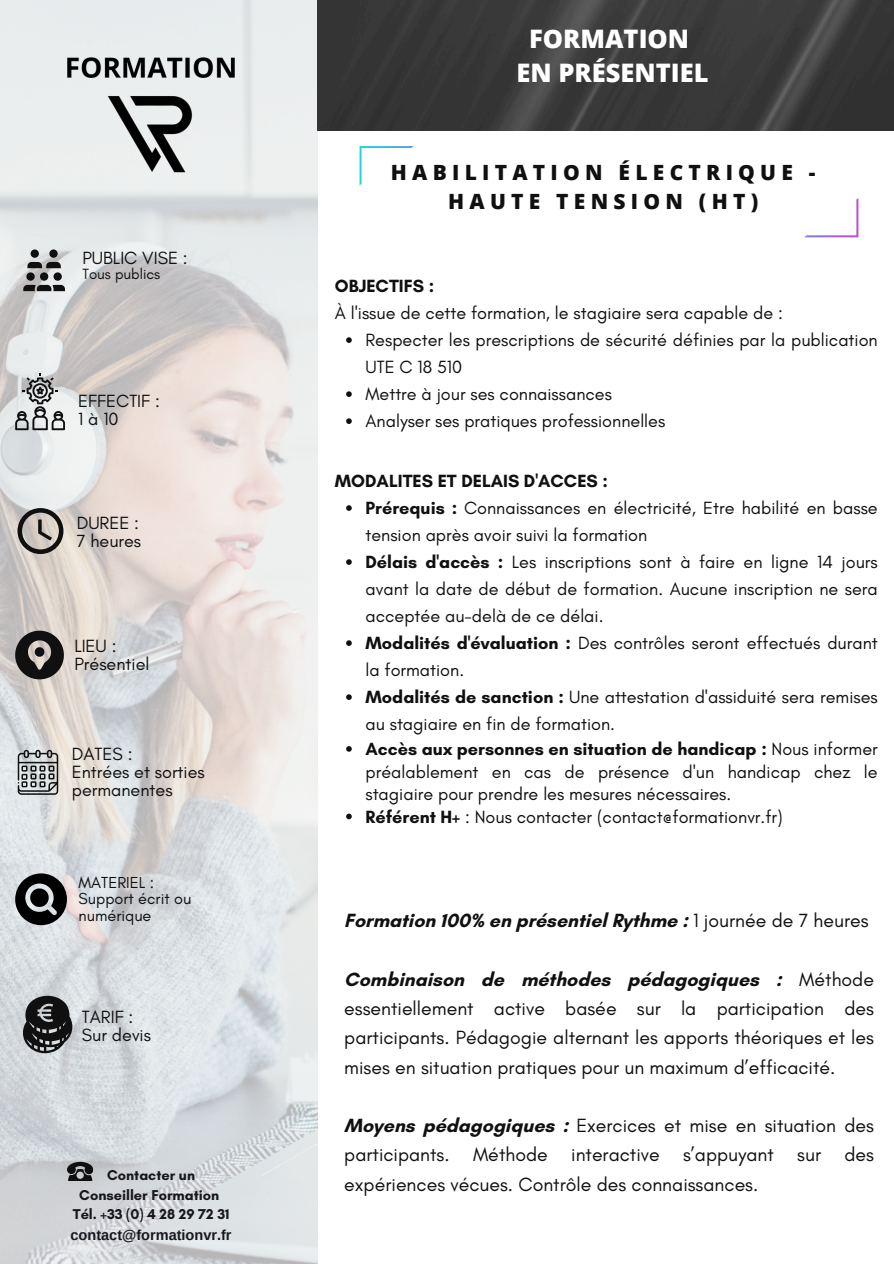
<style>
.page{position:relative;width:894px;height:1264px;background:#fff}
.page>*{position:absolute;margin:0;border:0;box-sizing:border-box;transform-origin:0 0}
.t1{font:800 25.5px/34.8px "Open Sans";color:#fff;text-align:center}
.t2{font:800 21px/29.2px "Open Sans";letter-spacing:.25em;color:#101010;text-align:center}
.t3{font:19.5px/29.2px "Glacial Indifference";color:#101010;text-align:justify}
.t4{font:700 19.5px "Glacial Indifference";color:#101010}
.t5{font:18px/27px "Glacial Indifference";color:#101010}
.t6{font:700 18px "Glacial Indifference";color:#101010}
.t7{font:16.2px/16.2px "Glacial Indifference";color:#101010}
.t8{font:15px "Glacial Indifference";color:#101010}
.t9{font:700 14.55px "Glacial Indifference";color:#17171d}
.t10{font:700 14.55px "Arimo";color:#17171d}
.s1{font-weight:700}
.s2{font-weight:400}
</style>
<div class="page">
<img style="left:0;top:0;width:318px;height:1263px">
<svg style="left:15px;top:630px;width:49px;height:49px;background:#5b5856"></svg>
<svg style="left:67px;top:1161px;width:26px;height:19px"></svg>
<svg style="left:17px;top:508px;width:46px;height:46px;background:#95908b"></svg>
<svg style="left:23px;top:995px;width:49px;height:58px;background:#505152"></svg>
<svg style="left:18px;top:749px;width:40px;height:45px;background:#929393"></svg>
<svg style="left:23px;top:249px;width:42px;height:42px;background:#8d8e8e"></svg>
<svg style="left:15px;top:372px;width:50px;height:58px;background:#abadad"></svg>
<svg style="left:359px;top:146px;width:55px;height:40px"></svg>
<svg style="left:804px;top:198px;width:54px;height:39px"></svg>
<img style="left:318px;top:0;width:575px;height:130px">
<img style="left:40px;top:0;width:222px;height:223px">
<svg style="left:346px;top:337px;width:5px;height:6px"></svg>
<svg style="left:346px;top:391px;width:5px;height:6px"></svg>
<svg style="left:346px;top:418px;width:5px;height:6px"></svg>
<svg style="left:346px;top:505px;width:5px;height:6px"></svg>
<svg style="left:346px;top:559px;width:5px;height:6px"></svg>
<svg style="left:346px;top:640px;width:5px;height:6px"></svg>
<svg style="left:346px;top:694px;width:5px;height:6px"></svg>
<svg style="left:346px;top:746px;width:5px;height:5px"></svg>
<svg style="left:346px;top:813px;width:5px;height:6px"></svg>
<svg style="left:15px;top:873px;width:52px;height:52px;background:#535455"></svg>
<p class="t5" style="left:82px;top:244px;width:107px">PUBLIC VISE :</p>
<p class="t8" style="left:82px;top:265px;width:79px">Tous publics</p>
<h5 class="t5" style="left:78px;top:391px;width:83px;line-height:18px">EFFECTIF :<br>1à10</h5>
<h5 class="t5" style="left:77px;top:513px;width:66px;line-height:18px">DUREE :<br>7 heures</h5>
<p class="t5" style="left:74px;top:636px;width:77px;line-height:18px">LIEU :<br>Présentiel</p>
<h5 class="t5" style="left:72px;top:744px;width:134px;line-height:18px">DATES :<br>Entrées et sorties permanentes</h5>
<p class="t7" style="left:78px;top:874px;width:114px">MATERIEL :<br>Support écrit ou numérique</p>
<p class="t5" style="left:82px;top:1008px;width:71px;line-height:18px">TARIF :<br>Sur devis</p>
<p class="t9" style="left:107px;top:1165px;width:89px">Contacter un</p>
<p class="t9" style="left:79px;top:1185px;width:142px">Conseiller Formation</p>
<h5 class="t9" style="left:73px;top:1205px;width:158px">Tél. +33 (0) 4 28 29 72 31</h5>
<p class="t10" style="left:71px;top:1226px;width:162px">contact@formationvr.fr</p>
<h5 class="t1" style="left:516px;top:20px;width:193px">FORMATION<br>EN PRÉSENTIEL</h5>
<p class="t2" style="left:391px;top:157px;width:426px">HABILITATION ÉLECTRIQUE -<br>HAUTE TENSION (HT)</p>
<p class="t5" style="left:335px;top:272px;width:449px"><span class="s1">OBJECTIFS :<br></span>À l'issue de cette formation, le stagiaire sera capable de :</p>
<h5 class="t5" style="left:365px;top:326px;width:513px">Respecter les prescriptions de sécurité définies par la publication<br>UTE C 18 510</h5>
<p class="t5" style="left:365px;top:380px;width:248px">Mettre à jour ses connaissances</p>
<h5 class="t5" style="left:365px;top:407px;width:301px">Analyser ses pratiques professionnelles</h5>
<p class="t6" style="left:335px;top:470px;width:274px">MODALITES ET DELAIS D'ACCES :</p>
<p class="t5" style="left:365px;top:494px;width:513px"><span class="s1">Prérequis :</span> Connaissances en électricité, Etre habilité en basse tension après avoir suivi la formation</p>
<p class="t5" style="left:365px;top:548px;width:513px;text-align:justify"><span class="s1">Délais d'accès :</span> Les inscriptions sont à faire en ligne 14 jours avant la date de début de formation. Aucune inscription ne sera acceptée au-delà de ce délai.</p>
<p class="t5" style="left:365px;top:629px;width:513px"><span class="s1">Modalités d'évaluation :</span> Des contrôles seront effectués durant la formation.</p>
<p class="t5" style="left:365px;top:683px;width:513px"><span class="s1">Modalités de sanction :</span> Une attestation d'assiduité sera remises au stagiaire en fin de formation.</p>
<p class="t5" style="left:365px;top:737px;width:513px;line-height:22.5px;text-align:justify"><span class="s1">Accès aux personnes en situation de handicap :</span> Nous informer préalablement en cas de présence d'un handicap chez le stagiaire pour prendre les mesures nécessaires.</p>
<h1 class="t5" style="left:365px;top:802px;width:418px"><span class="s1">Référent H+</span> : Nous contacter (contact@formationvr.fr)</h1>
<h2 class="t4" style="left:344px;top:908px;width:525px">Formation 100% en présentiel Rythme : <span class="s2">1 journée de 7 heures</span></h2>
<p class="t3" style="left:344px;top:964px;width:531px"><span class="s1">Combinaison de méthodes pédagogiques :</span> Méthode essentiellement active basée sur la participation des participants. Pédagogie alternant les apports théoriques et les mises en situation pratiques pour un maximum d’efficacité.</p>
<h5 class="t3" style="left:344px;top:1110px;width:531px"><span class="s1">Moyens pédagogiques :</span> Exercices et mise en situation des participants. Méthode interactive s’appuyant sur des expériences vécues. Contrôle des connaissances.</h5>
</div>
